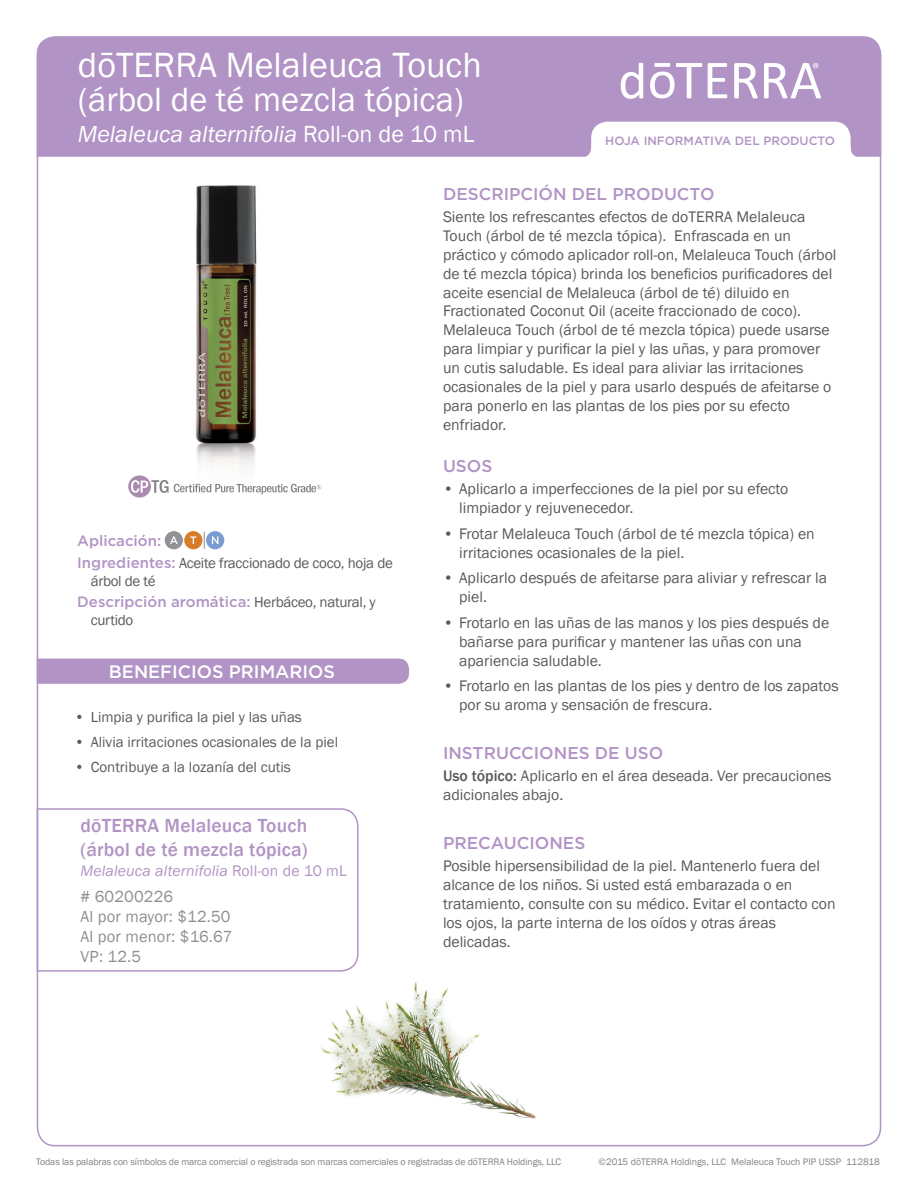
<style>
.page{position:relative;width:918px;height:1188px;background:#fff}
.page>*{position:absolute;margin:0;border:0;box-sizing:border-box;transform-origin:0 0}
.Main_H1{font:36px "Franklin Gothic";color:#fff}
.Main_H1-2{font:34.5px "Franklin Gothic";color:#fff}
.Main_H2{font:24px "Franklin Gothic URW Boo Ita";color:#fff}
.Tag_H1{font:500 19.5px/24px "Franklin Gothic";letter-spacing:.01em;color:#b194c5}
.t1{font:500 18px "Gotham";color:#fff}
.Purple_Headers{font:500 17.1px "Gotham";color:#b194c5}
.Tag_details{font:16.5px "Franklin Gothic";letter-spacing:.01em;color:#8d8f92}
.Body{font:15.75px/18.9px "Franklin Gothic";color:#5a5a5d}
.Directions_Bold_Attr{font:15.75px/18.9px "Franklin Gothic";color:#5a5a5d}
.Tag_H2{font:15.75px "Franklin Gothic URW Boo Ita";letter-spacing:.01em;color:#b194c5}
.Oil_Attribute_Panel{font:15px/18px "Franklin Gothic";letter-spacing:-.02em;color:#5a5a5d}
.Oil_Attribute_Panel-2{font:15px "Franklin Gothic";color:#5a5a5d}
.Oil_Attribute_Panel-3{font:500 15px "Gotham";color:#b194c5}
.Purple_Headers-2{font:500 12px "Gotham";color:#b194c5}
.t2{font:9.75px "Franklin Gothic";letter-spacing:-.01em;color:#808285}
.s1{font-family:"Franklin Gothic"}
.s2{font-family:"Gotham";font-weight:500;color:#b194c5}
.s3{font-weight:500}
</style>
<div class="page">
<div style="left:37px;top:36px;width:844px;height:121px;background:#b194c5"></div>
<svg style="left:734px;top:63px;width:24px;height:35px"></svg>
<svg style="left:708px;top:63px;width:19px;height:35px"></svg>
<svg style="left:650px;top:63px;width:52px;height:35px"></svg>
<svg style="left:621px;top:63px;width:22px;height:36px"></svg>
<svg style="left:764px;top:63px;width:57px;height:35px"></svg>
<svg style="left:128px;top:475px;width:193px;height:23px"></svg>
<svg style="left:581px;top:122px;width:280px;height:35px"></svg>
<img style="left:186px;top:185px;width:81px;height:313px">
<svg style="left:204px;top:532px;width:1px;height:17px"></svg>
<div style="left:165px;top:531px;width:18px;height:18px;background:#919295;border-radius:50%"></div>
<svg style="left:170px;top:536px;width:8px;height:8px"></svg>
<div style="left:184px;top:531px;width:18px;height:18px;background:#d77c29;border-radius:50%"></div>
<svg style="left:190px;top:536px;width:6px;height:8px"></svg>
<div style="left:206px;top:531px;width:18px;height:18px;background:#799cd1;border-radius:50%"></div>
<svg style="left:212px;top:536px;width:6px;height:8px"></svg>
<div style="left:37px;top:659px;width:372px;height:25px;background:#b194c5"></div>
<svg style="left:36px;top:808px;width:323px;height:164px"></svg>
<img style="left:312px;top:964px;width:224px;height:155px">
<p class="Main_H1" style="left:78px;top:42px;width:405px">dōTERRA Melaleuca Touch</p>
<p class="Main_H1-2" style="left:78px;top:78px;width:388px">(árbol de té mezcla tópica)</p>
<p class="Main_H2" style="left:78px;top:119px;width:398px">Melaleuca alternifolia <span class="s1">Roll-on de 10 mL</span></p>
<p class="Purple_Headers-2" style="left:605px;top:133px;width:231px">HOJA INFORMATIVA DEL PRODUCTO</p>
<p class="Oil_Attribute_Panel-3" style="left:77px;top:531px;width:86px">Aplicación:</p>
<p class="Oil_Attribute_Panel" style="left:91px;top:554px;width:304px;text-indent:-14px"><span class="s2">Ingredientes:</span> Aceite fraccionado de coco, hoja de árbol de té</p>
<p class="Oil_Attribute_Panel" style="left:91px;top:593px;width:287px;text-indent:-14px"><span class="s2">Descripción aromática:</span> Herbáceo, natural, y curtido</p>
<p class="t1" style="left:109px;top:660px;width:228px">BENEFICIOS PRIMARIOS</p>
<p class="Oil_Attribute_Panel-2" style="left:75px;top:708px;width:229px">• Limpia y purifica la piel y las uñas</p>
<p class="Oil_Attribute_Panel-2" style="left:75px;top:732px;width:265px">• Alivia irritaciones ocasionales de la piel</p>
<p class="Oil_Attribute_Panel-2" style="left:75px;top:757px;width:218px">• Contribuye a la lozanía del cutis</p>
<p class="Tag_H1" style="left:81px;top:814px;width:229px">dōTERRA Melaleuca Touch (árbol de té mezcla tópica)</p>
<p class="Tag_H2" style="left:81px;top:860px;width:268px">Melaleuca alternifolia <span class="s1">Roll-on de 10 mL</span></p>
<p class="Tag_details" style="left:81px;top:886px;width:94px"># 60200226</p>
<p class="Tag_details" style="left:81px;top:906px;width:152px">Al por mayor: $12.50</p>
<p class="Tag_details" style="left:81px;top:926px;width:154px">Al por menor: $16.67</p>
<p class="Tag_details" style="left:81px;top:946px;width:62px">VP: 12.5</p>
<p class="Purple_Headers" style="left:443px;top:182px;width:273px">DESCRIPCIÓN DEL PRODUCTO</p>
<p class="Body" style="left:443px;top:208px;width:395px">Siente los refrescantes efectos de doTERRA Melaleuca Touch (árbol de té mezcla tópica). Enfrascada en un práctico y cómodo aplicador roll-on, Melaleuca Touch (árbol de té mezcla tópica) brinda los beneficios purificadores del aceite esencial de Melaleuca (árbol de té) diluido en Fractionated Coconut Oil (aceite fraccionado de coco).<br>Melaleuca Touch (árbol de té mezcla tópica) puede usarse para limpiar y purificar la piel y las uñas, y para promover un cutis saludable. Es ideal para aliviar las irritaciones ocasionales de la piel y para usarlo después de afeitarse o para ponerlo en las plantas de los pies por su efecto enfriador.</p>
<p class="Purple_Headers" style="left:443px;top:455px;width:51px">USOS</p>
<p class="Body" style="left:459px;top:480px;width:331px;text-indent:-16px">• Aplicarlo a imperfecciones de la piel por su efecto limpiador y rejuvenecedor.</p>
<p class="Body" style="left:459px;top:524px;width:357px;text-indent:-16px">• Frotar Melaleuca Touch (árbol de té mezcla tópica) en irritaciones ocasionales de la piel.</p>
<p class="Body" style="left:459px;top:569px;width:370px;text-indent:-16px">• Aplicarlo después de afeitarse para aliviar y refrescar la piel.</p>
<p class="Body" style="left:459px;top:613px;width:372px;text-indent:-16px">• Frotarlo en las uñas de las manos y los pies después de bañarse para purificar y mantener las uñas con una apariencia saludable.</p>
<p class="Body" style="left:459px;top:677px;width:381px;text-indent:-16px">• Frotarlo en las plantas de los pies y dentro de los zapatos por su aroma y sensación de frescura.</p>
<p class="Purple_Headers" style="left:443px;top:742px;width:222px">INSTRUCCIONES DE USO</p>
<p class="Directions_Bold_Attr" style="left:443px;top:767px;width:390px"><span class="s3">Uso tópico:</span> Aplicarlo en el área deseada. Ver precauciones adicionales abajo.</p>
<p class="Purple_Headers" style="left:443px;top:832px;width:144px">PRECAUCIONES</p>
<p class="Body" style="left:443px;top:857px;width:394px">Posible hipersensibilidad de la piel. Mantenerlo fuera del alcance de los niños. Si usted está embarazada o en tratamiento, consulte con su médico. Evitar el contacto con los ojos, la parte interna de los oídos y otras áreas delicadas.</p>
<p class="t2" style="left:36px;top:1156px;width:527px">Todas las palabras con símbolos de marca comercial o registrada son marcas comerciales o registradas de dōTERRA Holdings, LLC</p>
<p class="t2" style="left:598px;top:1156px;width:283px">©2015 dōTERRA Holdings, LLC Melaleuca Touch PIP USSP 112818</p>
</div>
